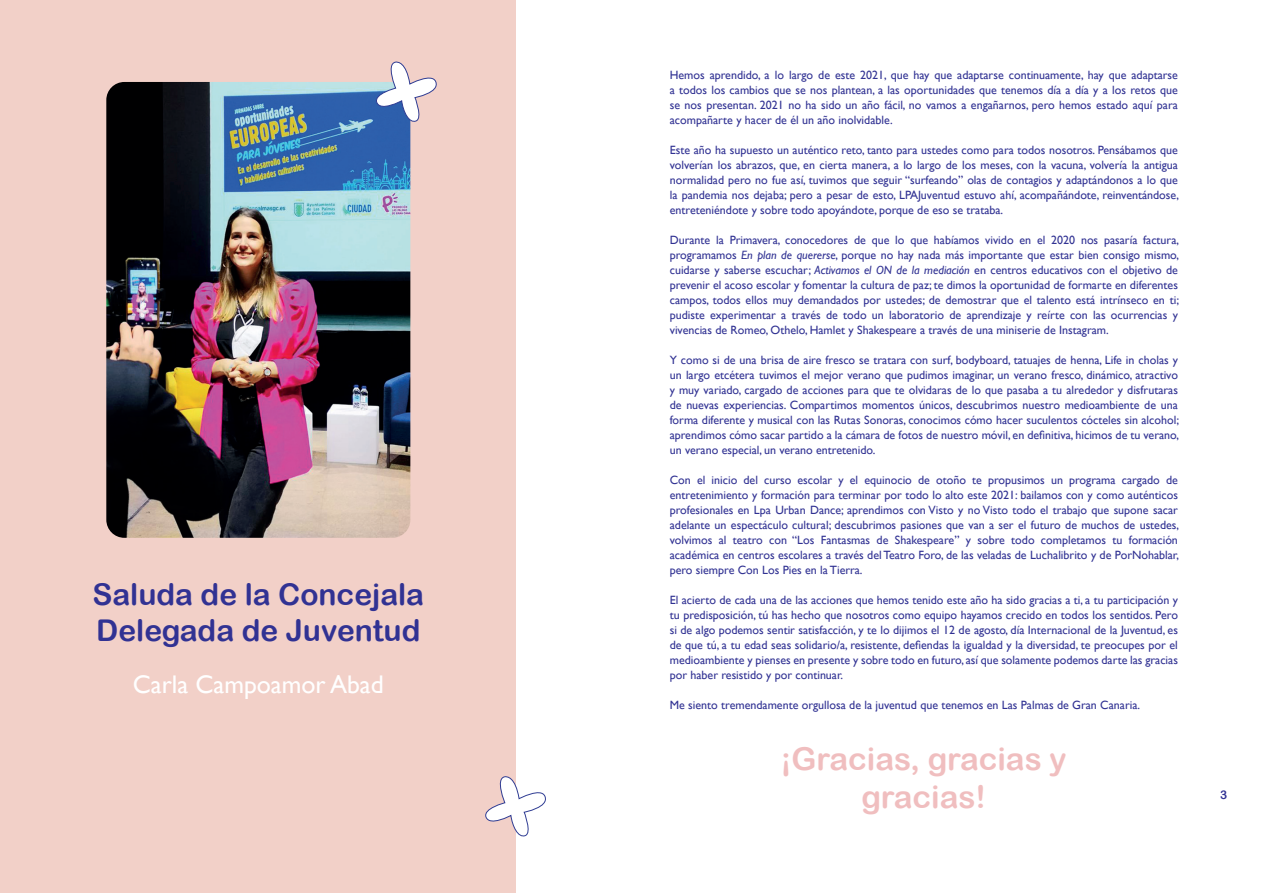
<style>
.page{position:relative;width:1263px;height:893px;background:#fff}
.page>*{position:absolute;margin:0;border:0;box-sizing:border-box;transform-origin:0 0}
.t1{font:31.5px/37.8px "Arial Rounded MT Bold";color:#f0bebf;text-align:center}
.t2{font:30px/36px "Arial Rounded MT Bold";color:#313293}
.t3{font:25.5px "Gill Sans";color:#fff}
.t4{font:12px/15px "Gill Sans";color:#313293;text-align:justify}
.t5{font:12px "Arial Rounded MT Bold";color:#313293}
.s1{font-style:italic}
</style>
<div class="page">
<div style="left:0;top:0;width:515px;height:893px;background:#f2d0c8"></div>
<svg style="left:485px;top:776px;width:61px;height:63px"></svg>
<img style="left:106px;top:82px;width:304px;height:456px">
<svg style="left:373px;top:61px;width:64px;height:63px"></svg>
<h2 class="t2" style="left:92px;top:576px;width:333px">Saluda de la Concejala<br>Delegada de Juventud</h2>
<h3 class="t3" style="left:133px;top:669px;width:252px">Carla Campoamor Abad</h3>
<p class="t4" style="left:670px;top:67px;width:510px">Hemos aprendido, a lo largo de este 2021, que hay que adaptarse continuamente, hay que adaptarse a todos los cambios que se nos plantean, a las oportunidades que tenemos día a día y a los retos que se nos presentan. 2021 no ha sido un año fácil, no vamos a engañarnos, pero hemos estado aquí para acompañarte y hacer de él un año inolvidable.</p>
<p class="t4" style="left:670px;top:142px;width:511px">Este año ha supuesto un auténtico reto, tanto para ustedes como para todos nosotros. Pensábamos que volverían los abrazos, que, en cierta manera, a lo largo de los meses, con la vacuna, volvería la antigua normalidad pero no fue así, tuvimos que seguir “surfeando” olas de contagios y adaptándonos a lo que la pandemia nos dejaba; pero a pesar de esto, LPAJuventud estuvo ahí, acompañándote, reinventándose, entreteniéndote y sobre todo apoyándote, porque de eso se trataba.</p>
<p class="t4" style="left:670px;top:232px;width:511px">Durante la Primavera, conocedores de que lo que habíamos vivido en el 2020 nos pasaría factura, programamos <span class="s1">En plan de quererse</span>, porque no hay nada más importante que estar bien consigo mismo, cuidarse y saberse escuchar; <span class="s1">Activamos el ON de la mediación</span> en centros educativos con el objetivo de prevenir el acoso escolar y fomentar la cultura de paz; te dimos la oportunidad de formarte en diferentes campos, todos ellos muy demandados por ustedes; de demostrar que el talento está intrínseco en ti; pudiste experimentar a través de todo un laboratorio de aprendizaje y reírte con las ocurrencias y vivencias de Romeo, Othelo, Hamlet y Shakespeare a través de una miniserie de Instagram.</p>
<p class="t4" style="left:670px;top:352px;width:511px">Y como si de una brisa de aire fresco se tratara con surf, bodyboard, tatuajes de henna, Life in cholas y un largo etcétera tuvimos el mejor verano que pudimos imaginar, un verano fresco, dinámico, atractivo y muy variado, cargado de acciones para que te olvidaras de lo que pasaba a tu alrededor y disfrutaras de nuevas experiencias. Compartimos momentos únicos, descubrimos nuestro medioambiente de una forma diferente y musical con las Rutas Sonoras, conocimos cómo hacer suculentos cócteles sin alcohol; aprendimos cómo sacar partido a la cámara de fotos de nuestro móvil, en definitiva, hicimos de tu verano, un verano especial, un verano entretenido.</p>
<p class="t4" style="left:670px;top:472px;width:511px">Con el inicio del curso escolar y el equinocio de otoño te propusimos un programa cargado de entretenimiento y formación para terminar por todo lo alto este 2021: bailamos con y como auténticos profesionales en Lpa Urban Dance; aprendimos con Visto y no Visto todo el trabajo que supone sacar adelante un espectáculo cultural; descubrimos pasiones que van a ser el futuro de muchos de ustedes, volvimos al teatro con “Los Fantasmas de Shakespeare” y sobre todo completamos tu formación académica en centros escolares a través del Teatro Foro, de las veladas de Luchalibrito y de PorNohablar, pero siempre Con Los Pies en la Tierra.</p>
<p class="t4" style="left:670px;top:592px;width:510px">El acierto de cada una de las acciones que hemos tenido este año ha sido gracias a ti, a tu participación y tu predisposición, tú has hecho que nosotros como equipo hayamos crecido en todos los sentidos. Pero si de algo podemos sentir satisfacción, y te lo dijimos el 12 de agosto, día Internacional de la Juventud, es de que tú, a tu edad seas solidario/a, resistente, defiendas la igualdad y la diversidad, te preocupes por el medioambiente y pienses en presente y sobre todo en futuro, así que solamente podemos darte las gracias por haber resistido y por continuar.</p>
<p class="t4" style="left:670px;top:697px;width:472px">Me siento tremendamente orgullosa de la juventud que tenemos en Las Palmas de Gran Canaria.</p>
<h1 class="t1" style="left:781px;top:740px;width:287px">¡Gracias, gracias y gracias!</h1>
<p class="t5" style="left:1220px;top:787px;width:9px">3</p>
</div>
